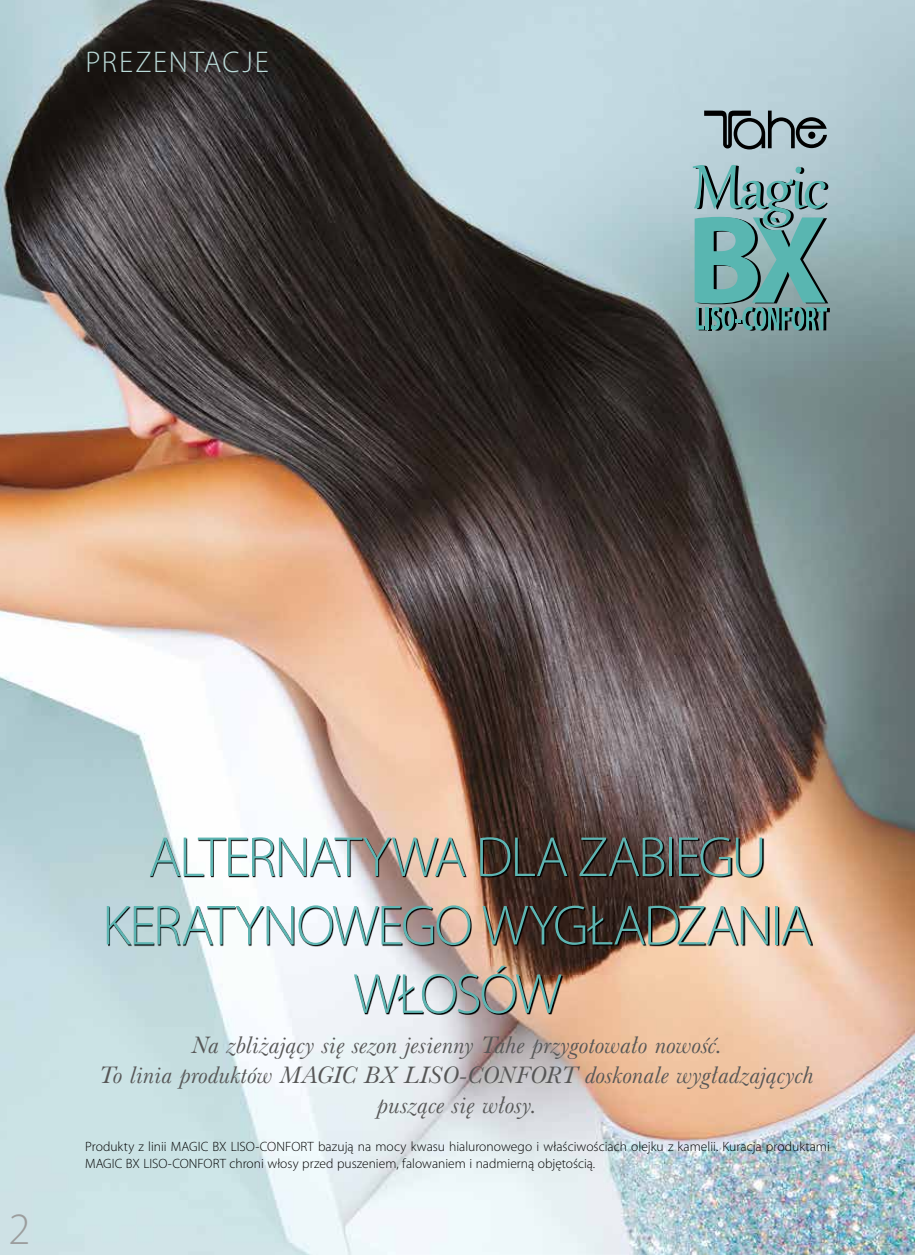
<style>
.page{position:relative;width:915px;height:1255px;background:#fff}
.page>*{position:absolute;margin:0;border:0;box-sizing:border-box;transform-origin:0 0}
.t1{font:300 57px/68.4px "Myriad Pro";letter-spacing:-.04em;color:#5eb5b2;text-align:center}
.t2{font:300 45px "Myriad Pro";color:#9c9d9d}
.t3{font:300 30px "Myriad Pro";letter-spacing:.06em;color:#bbdbd9}
.t4{font:italic 22.5px/30px "Baskervlle 2 PL";letter-spacing:-.015em;color:#565656;text-align:center}
.t5{font:300 13.5px/16.5px "Myriad Pro";color:#000}
</style>
<div class="page">
<img style="left:0;top:0;width:914px;height:1254px">
<svg style="left:108px;top:838px;width:704px;height:176px"></svg>
<svg style="left:704px;top:111px;width:122px;height:38px;background:#7d8c92"></svg>
<svg style="left:692px;top:165px;width:137px;height:166px;background:#6da2a2"></svg>
<h3 class="t3" style="left:85px;top:44px;width:185px">Prezentacje</h3>
<h2 class="t2" style="left:9px;top:1201px;width:23px">2</h2>
<h1 class="t1" style="left:102px;top:822px;width:712px">ALTERNATYWA DLA ZABIEGU<br>KERATYNOWEGO WYGŁADZANIA<br>WŁOSÓW</h1>
<h3 class="t4" style="left:100px;top:1029px;width:715px">Na zbliżający się sezon jesienny Tahe przygotowało nowość.<br>To linia produktów MAGIC BX LISO-CONFORT doskonale wygładzających puszące się włosy.</h3>
<p class="t5" style="left:85px;top:1138px;width:746px">Produkty z linii MAGIC BX LISO-CONFORT bazują na mocy kwasu hialuronowego i właściwościach olejku z kamelii. Kuracja produktami<br>MAGIC BX LISO-CONFORT chroni włosy przed puszeniem, falowaniem i nadmierną objętością.</p>
</div>
